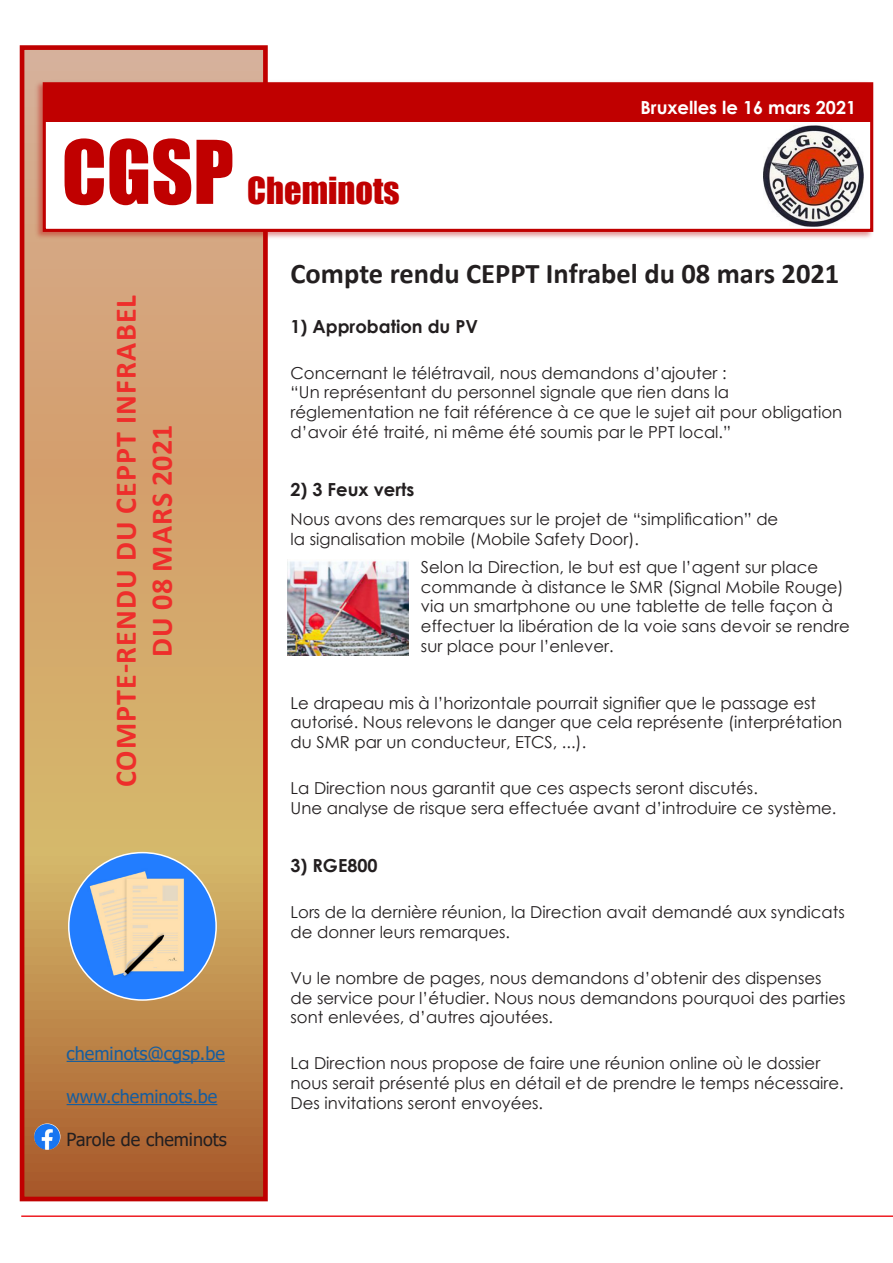
<style>
.page{position:relative;width:893px;height:1263px;background:#fff}
.page>*{position:absolute;margin:0;border:0;box-sizing:border-box;transform-origin:0 0}
.t1{font:81px "Impact";color:#c00000}
.t2{font:34.2px "Impact";color:#c00000}
.t3{font:700 30px/36px "Calibri";letter-spacing:.04em;color:#ee2e2b;text-align:center}
.t4{font:700 28.5px "Calibri";color:#231f20}
.t5{font:700 18px "Century Gothic";color:#231f20}
.t6{font:18px "Tahoma";color:#175d9e}
.t7{font:700 18px "Century Gothic";color:#fff}
.t8{font:18px "Tahoma";color:#231f20}
.t9{font:16.5px/19.8px "Century Gothic";color:#231f20}
</style>
<div class="page">
<div style="left:20px;top:45px;width:248px;height:1156px;border:5px solid #c00000"></div>
<img style="left:24px;top:56px;width:239px;height:1135px">
<img style="left:30px;top:267px;width:229px;height:901px">
<img style="left:133px;top:291px;width:30px;height:35px">
<img style="left:33px;top:79px;width:841px;height:162px">
<div style="left:44px;top:84px;width:828px;height:146px;background:#fff"></div>
<div style="left:43px;top:82px;width:830px;height:150px;border:3px solid #c00000"></div>
<div style="left:509px;top:84px;width:363px;height:38px;background:#c00000"></div>
<div style="left:44px;top:84px;width:465px;height:38px;background:#c00000"></div>
<img style="left:764px;top:125px;width:99px;height:101px">
<hr style="left:67px;top:1061px;width:158px;height:1px;background:#175d9e">
<hr style="left:67px;top:1104px;width:150px;height:1px;background:#175d9e">
<img style="left:34px;top:1123px;width:26px;height:27px;border-radius:13px">
<hr style="left:21px;top:1215px;width:872px;height:2px;background:#ee1d23">
<img style="left:69px;top:853px;width:147px;height:147px;border-radius:74px">
<img style="left:287px;top:561px;width:121px;height:94px">
<h1 class="t1" style="left:62px;top:109px;width:174px">CGSP</h1>
<h2 class="t2" style="left:247px;top:164px;width:154px">Cheminots</h2>
<p class="t7" style="left:640px;top:94px;width:217px">Bruxelles le 16 mars 2021</p>
<h3 class="t3" style="left:107px;top:787px;width:494px;rotate:-90deg">COMPTE-RENDU DU CEPPT INFRABEL<br>DU 08 MARS 2021</h3>
<p class="t6" style="left:67px;top:1041px;width:160px">cheminots@cgsp.be</p>
<p class="t6" style="left:67px;top:1084px;width:152px">www.cheminots.be</p>
<p class="t8" style="left:67px;top:1128px;width:162px">Parole de cheminots</p>
<h3 class="t4" style="left:291px;top:253px;width:550px">Compte rendu CEPPT Infrabel du 08 mars 2021</h3>
<p class="t5" style="left:291px;top:313px;width:189px">1) Approbation du PV</p>
<p class="t9" style="left:291px;top:362px;width:553px">Concernant le télétravail, nous demandons d’ajouter :<br>“Un représentant du personnel signale que rien dans la réglementation ne fait référence à ce que le sujet ait pour obligation d’avoir été traité, ni même été soumis par le PPT local.”</p>
<p class="t5" style="left:291px;top:476px;width:125px">2) 3 Feux verts</p>
<p class="t9" style="left:291px;top:509px;width:489px">Nous avons des remarques sur le projet de “simplification” de la signalisation mobile (Mobile Safety Door).</p>
<p class="t9" style="left:421px;top:557px;width:430px">Selon la Direction, le but est que l’agent sur place commande à distance le SMR (Signal Mobile Rouge) via un smartphone ou une tablette de telle façon à effectuer la libération de la voie sans devoir se rendre sur place pour l’enlever.</p>
<p class="t9" style="left:291px;top:692px;width:553px">Le drapeau mis à l’horizontale pourrait signifier que le passage est autorisé. Nous relevons le danger que cela représente (interprétation du SMR par un conducteur, ETCS, ...).</p>
<p class="t9" style="left:291px;top:778px;width:547px">La Direction nous garantit que ces aspects seront discutés.<br>Une analyse de risque sera effectuée avant d’introduire ce système.</p>
<p class="t5" style="left:291px;top:852px;width:89px">3) RGE800</p>
<p class="t9" style="left:291px;top:902px;width:556px">Lors de la dernière réunion, la Direction avait demandé aux syndicats de donner leurs remarques.</p>
<p class="t9" style="left:291px;top:968px;width:557px">Vu le nombre de pages, nous demandons d’obtenir des dispenses de service pour l’étudier. Nous nous demandons pourquoi des parties sont enlevées, d’autres ajoutées.</p>
<p class="t9" style="left:291px;top:1053px;width:555px">La Direction nous propose de faire une réunion online où le dossier nous serait présenté plus en détail et de prendre le temps nécessaire.<br>Des invitations seront envoyées.</p>
</div>
